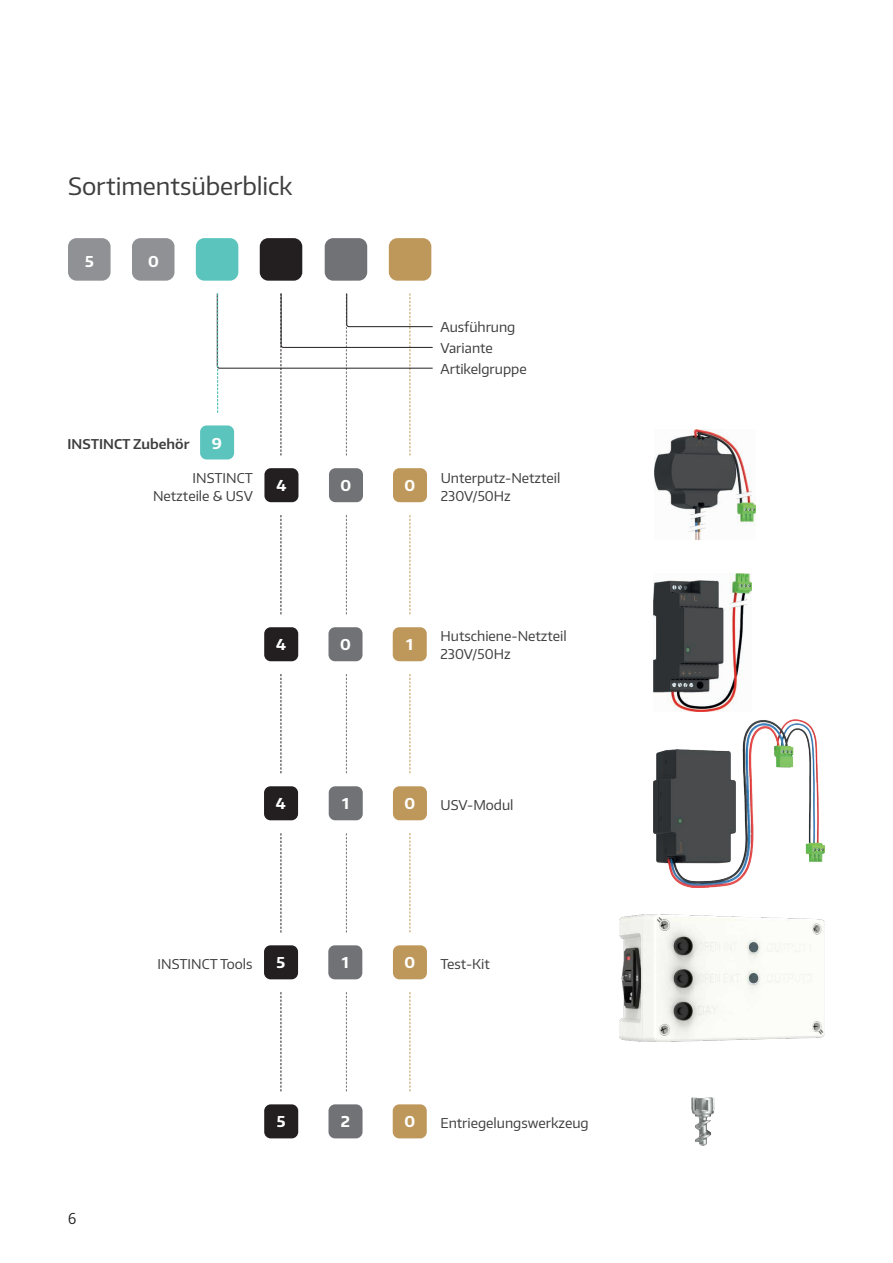
<style>
.page{position:relative;width:893px;height:1263px;background:#fff}
.page>*{position:absolute;margin:0;border:0;box-sizing:border-box;transform-origin:0 0}
.Headline{font:24px "Encode Sans Normal";letter-spacing:-.005em;color:#3e3e3f}
.t1{font:700 15px "Encode Sans Normal";color:#fff}
.t2{font:15px "Encode Sans Condensed";color:#231f20}
.Fließtext_links{font:13.5px/18px "Encode Sans Normal";color:#3e3e3f}
.Fließtext_rechts{font:13.5px/18px "Encode Sans Normal";color:#3e3e3f;text-align:right}
.Fließtext_links-2{font:600 13.5px "Encode Sans Normal";color:#3e3e3f}
</style>
<div class="page">
<img style="left:654px;top:429px;width:102px;height:111px">
<img style="left:653px;top:719px;width:172px;height:169px">
<img style="left:691px;top:1097px;width:24px;height:48px">
<img style="left:653px;top:573px;width:98px;height:139px">
<img style="left:619px;top:914px;width:206px;height:128px">
<div style="left:68px;top:238px;width:43px;height:43px;background:#8f9194;border-radius:9px"></div>
<div style="left:132px;top:238px;width:42px;height:43px;background:#8f9194;border-radius:9px"></div>
<div style="left:196px;top:238px;width:42px;height:43px;background:#5ac4bd;border-radius:9px"></div>
<div style="left:260px;top:238px;width:42px;height:43px;background:#231f20;border-radius:9px"></div>
<div style="left:325px;top:238px;width:42px;height:43px;background:#717275;border-radius:9px"></div>
<div style="left:389px;top:238px;width:42px;height:43px;background:#be985a;border-radius:9px"></div>
<div style="left:329px;top:468px;width:34px;height:34px;background:#717275;border-radius:6px"></div>
<div style="left:393px;top:468px;width:34px;height:34px;background:#be985a;border-radius:6px"></div>
<div style="left:264px;top:468px;width:34px;height:34px;background:#231f20;border-radius:6px"></div>
<div style="left:328px;top:627px;width:35px;height:34px;background:#717275;border-radius:6px"></div>
<div style="left:393px;top:627px;width:34px;height:34px;background:#be985a;border-radius:6px"></div>
<div style="left:264px;top:627px;width:34px;height:34px;background:#231f20;border-radius:6px"></div>
<div style="left:329px;top:786px;width:34px;height:34px;background:#717275;border-radius:6px"></div>
<div style="left:393px;top:786px;width:34px;height:34px;background:#be985a;border-radius:6px"></div>
<div style="left:264px;top:786px;width:34px;height:34px;background:#231f20;border-radius:6px"></div>
<div style="left:328px;top:945px;width:34px;height:34px;background:#717275;border-radius:6px"></div>
<div style="left:393px;top:945px;width:34px;height:34px;background:#be985a;border-radius:6px"></div>
<div style="left:264px;top:945px;width:34px;height:34px;background:#231f20;border-radius:6px"></div>
<div style="left:328px;top:1104px;width:35px;height:34px;background:#717275;border-radius:6px"></div>
<div style="left:393px;top:1104px;width:34px;height:34px;background:#be985a;border-radius:6px"></div>
<div style="left:264px;top:1104px;width:34px;height:34px;background:#231f20;border-radius:6px"></div>
<svg style="left:281px;top:515px;width:1px;height:99px"></svg>
<svg style="left:346px;top:515px;width:1px;height:99px"></svg>
<svg style="left:410px;top:515px;width:1px;height:99px"></svg>
<svg style="left:281px;top:674px;width:1px;height:99px"></svg>
<svg style="left:346px;top:674px;width:1px;height:99px"></svg>
<svg style="left:410px;top:674px;width:1px;height:99px"></svg>
<svg style="left:281px;top:833px;width:1px;height:99px"></svg>
<svg style="left:346px;top:833px;width:1px;height:99px"></svg>
<svg style="left:410px;top:833px;width:1px;height:99px"></svg>
<svg style="left:281px;top:992px;width:1px;height:99px"></svg>
<svg style="left:346px;top:992px;width:1px;height:99px"></svg>
<svg style="left:410px;top:992px;width:1px;height:99px"></svg>
<div style="left:200px;top:425px;width:34px;height:34px;background:#5ac4bd;border-radius:6px"></div>
<svg style="left:217px;top:293px;width:216px;height:162px"></svg>
<p class="Headline" style="left:68px;top:170px;width:226px">Sortimentsüberblick</p>
<p class="t1" style="left:85px;top:251px;width:10px">5</p>
<p class="t1" style="left:148px;top:251px;width:12px">0</p>
<p class="Fließtext_links-2" style="left:68px;top:435px;width:123px">INSTINCT Zubehör</p>
<p class="t1" style="left:212px;top:434px;width:12px">9</p>
<p class="Fließtext_rechts" style="left:153px;top:469px;width:101px">INSTINCT<br>Netzteile &amp; USV</p>
<p class="t1" style="left:276px;top:476px;width:12px">4</p>
<p class="t1" style="left:340px;top:476px;width:12px">0</p>
<p class="t1" style="left:405px;top:476px;width:12px">0</p>
<p class="Fließtext_links" style="left:441px;top:317px;width:76px">Ausführung</p>
<p class="Fließtext_links" style="left:441px;top:338px;width:54px">Variante</p>
<p class="Fließtext_links" style="left:441px;top:360px;width:88px">Artikelgruppe</p>
<p class="Fließtext_links" style="left:441px;top:469px;width:121px">Unterputz-Netzteil<br>230V/50Hz</p>
<p class="t1" style="left:276px;top:635px;width:12px">4</p>
<p class="t1" style="left:340px;top:635px;width:12px">0</p>
<p class="t1" style="left:406px;top:635px;width:9px">1</p>
<p class="Fließtext_links" style="left:441px;top:626px;width:128px">Hutschiene-Netzteil<br>230V/50Hz</p>
<p class="t1" style="left:276px;top:794px;width:12px">4</p>
<p class="t1" style="left:342px;top:794px;width:9px">1</p>
<p class="t1" style="left:404px;top:794px;width:12px">0</p>
<p class="Fließtext_links" style="left:441px;top:795px;width:74px">USV-Modul</p>
<p class="t1" style="left:277px;top:953px;width:10px">5</p>
<p class="t1" style="left:342px;top:953px;width:9px">1</p>
<p class="t1" style="left:404px;top:953px;width:12px">0</p>
<p class="Fließtext_rechts" style="left:158px;top:955px;width:97px">INSTINCT Tools</p>
<p class="Fließtext_links" style="left:440px;top:955px;width:51px">Test-Kit</p>
<p class="t2" style="left:68px;top:1209px;width:10px">6</p>
<p class="t1" style="left:277px;top:1112px;width:10px">5</p>
<p class="t1" style="left:341px;top:1112px;width:11px">2</p>
<p class="t1" style="left:404px;top:1112px;width:12px">0</p>
<p class="Fließtext_links" style="left:440px;top:1114px;width:150px">Entriegelungswerkzeug</p>
</div>
